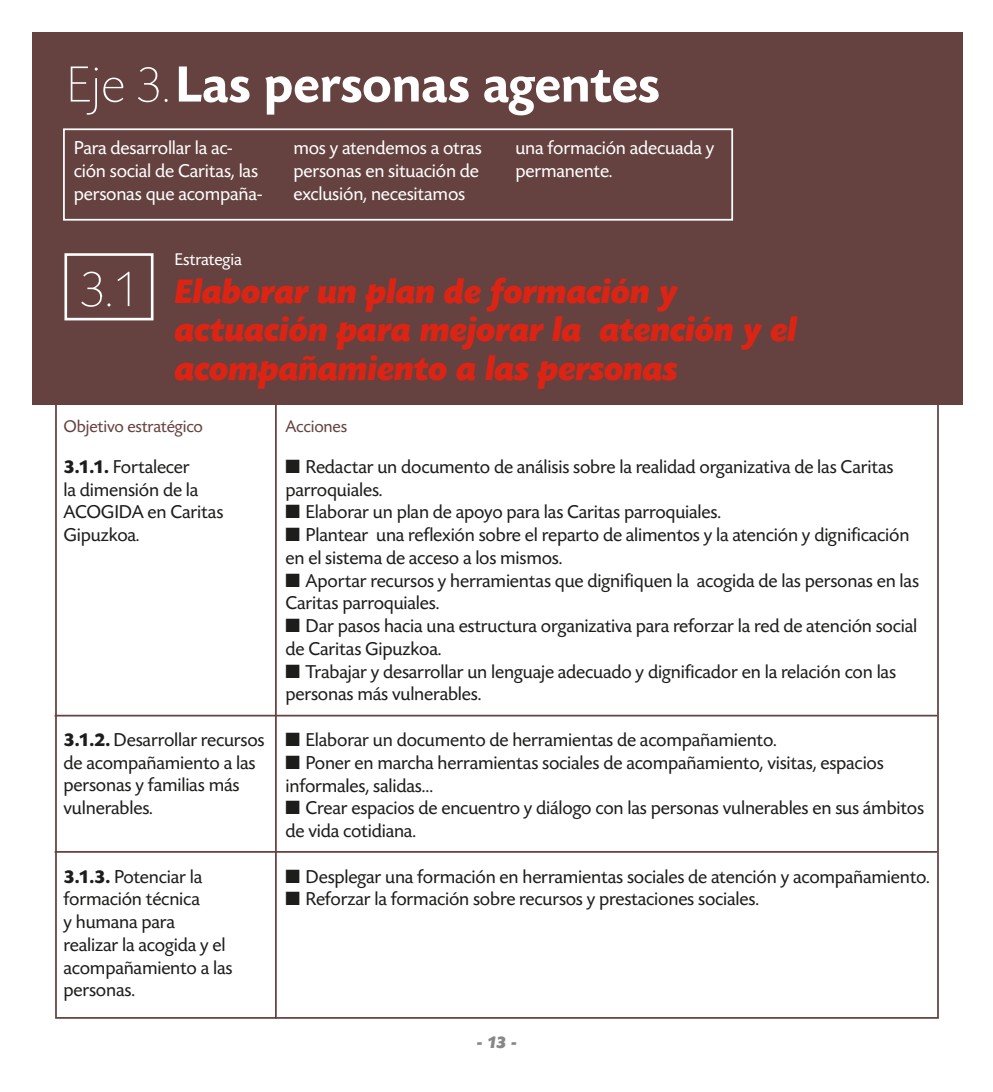
<style>
.page{position:relative;width:993px;height:1092px;background:#fff}
.page>*{position:absolute;margin:0;border:0;box-sizing:border-box;transform-origin:0 0}
.t1{font:600 52.5px "Today Sans Now Pro";color:#fff}
.t2{font:100 52.5px "Today Sans Now Pro";color:#fff}
.t3{font:italic 800 35px/38.5px "Today Sans Now Pro";letter-spacing:-.01em;color:#dc2415}
.t4{font:19.25px/22.8px "Today Sans Now Pro";letter-spacing:-.01em;color:#1d1d1b}
.t5{font:19.25px/22.8px "Today Sans Now Pro";letter-spacing:-.01em;color:#fff}
.t6{font:17.5px "Today Sans Now Pro";letter-spacing:-.01em;color:#65423f}
.t7{font:17.5px "Today Sans Now Pro";letter-spacing:-.01em;color:#fff}
.t8{font:italic 800 17.5px "Today Sans Now Pro";color:#878787}
.s1{font-weight:100}
.s2{font-weight:700}
</style>
<div class="page">
<div style="left:32px;top:32px;width:930px;height:372px;background:#65423f"></div>
<hr style="left:275px;top:375px;width:2px;height:643px;background:#65423f">
<hr style="left:55px;top:714px;width:881px;height:2px;background:#65423f">
<hr style="left:55px;top:850px;width:881px;height:2px;background:#65423f">
<div style="left:64px;top:253px;width:89px;height:67px;border:3px solid #fff"></div>
<div style="left:63px;top:128px;width:669px;height:92px;border:2px solid #fff"></div>
<h1 class="t1" style="left:66px;top:54px;width:595px"><span class="s1">Eje 3.</span>Las personas agentes</h1>
<p class="t5" style="left:74px;top:136px;width:190px">Para desarrollar la ac&shy;ción social de Caritas, las personas que acompaña-</p>
<p class="t5" style="left:293px;top:136px;width:190px">mos y atendemos a otras personas en situación de exclusión, necesitamos</p>
<p class="t5" style="left:515px;top:136px;width:200px">una formación adecuada y permanente.</p>
<h1 class="t2" style="left:78px;top:258px;width:62px">3.1</h1>
<p class="t7" style="left:174px;top:249px;width:69px">Estrategia</p>
<h2 class="t3" style="left:174px;top:272px;width:623px">Elaborar un plan de formación y actuación para mejorar la atención y el acompañamiento a las personas</h2>
<p class="t6" style="left:63px;top:415px;width:141px">Objetivo estratégico</p>
<p class="t4" style="left:63px;top:455px;width:161px"><span class="s2">3.1.1.</span> Fortalecer<br>la dimensión de la<br>ACOGIDA en Caritas<br>Gipuzkoa.</p>
<p class="t4" style="left:63px;top:728px;width:202px"><span class="s2">3.1.2.</span> Desarrollar recursos de acompañamiento a las personas y familias más vulnerables.</p>
<p class="t4" style="left:63px;top:864px;width:170px"><span class="s2">3.1.3.</span> Potenciar la formación técnica<br>y humana para realizar la acogida y el acompañamiento a las personas.</p>
<p class="t6" style="left:285px;top:415px;width:63px">Acciones</p>
<p class="t4" style="left:285px;top:455px;width:609px">■ Redactar un documento de análisis sobre la realidad organizativa de las Caritas parroquiales.</p>
<p class="t4" style="left:285px;top:500px;width:437px">■ Elaborar un plan de apoyo para las Caritas parroquiales.</p>
<p class="t4" style="left:285px;top:523px;width:625px">■ Plantear una reflexión sobre el reparto de alimentos y la atención y dignificación en el sistema de acceso a los mismos.</p>
<p class="t4" style="left:285px;top:569px;width:635px">■ Aportar recursos y herramientas que dignifiquen la acogida de las personas en las<br>Caritas parroquiales.</p>
<p class="t4" style="left:285px;top:614px;width:633px">■ Dar pasos hacia una estructura organizativa para reforzar la red de atención social de Caritas Gipuzkoa.</p>
<p class="t4" style="left:285px;top:660px;width:612px">■ Trabajar y desarrollar un lenguaje adecuado y dignificador en la relación con las personas más vulnerables.</p>
<p class="t4" style="left:285px;top:728px;width:492px">■ Elaborar un documento de herramientas de acompañamiento.</p>
<p class="t4" style="left:285px;top:751px;width:599px">■ Poner en marcha herramientas sociales de acompañamiento, visitas, espacios informales, salidas…</p>
<p class="t4" style="left:285px;top:796px;width:640px">■ Crear espacios de encuentro y diálogo con las personas vulnerables en sus ámbitos de vida cotidiana.</p>
<p class="t4" style="left:285px;top:864px;width:645px">■ Desplegar una formación en herramientas sociales de atención y acompañamiento.</p>
<p class="t4" style="left:285px;top:887px;width:475px">■ Reforzar la formación sobre recursos y prestaciones sociales.</p>
<p class="t8" style="left:476px;top:1032px;width:41px">- 13 -</p>
</div>
